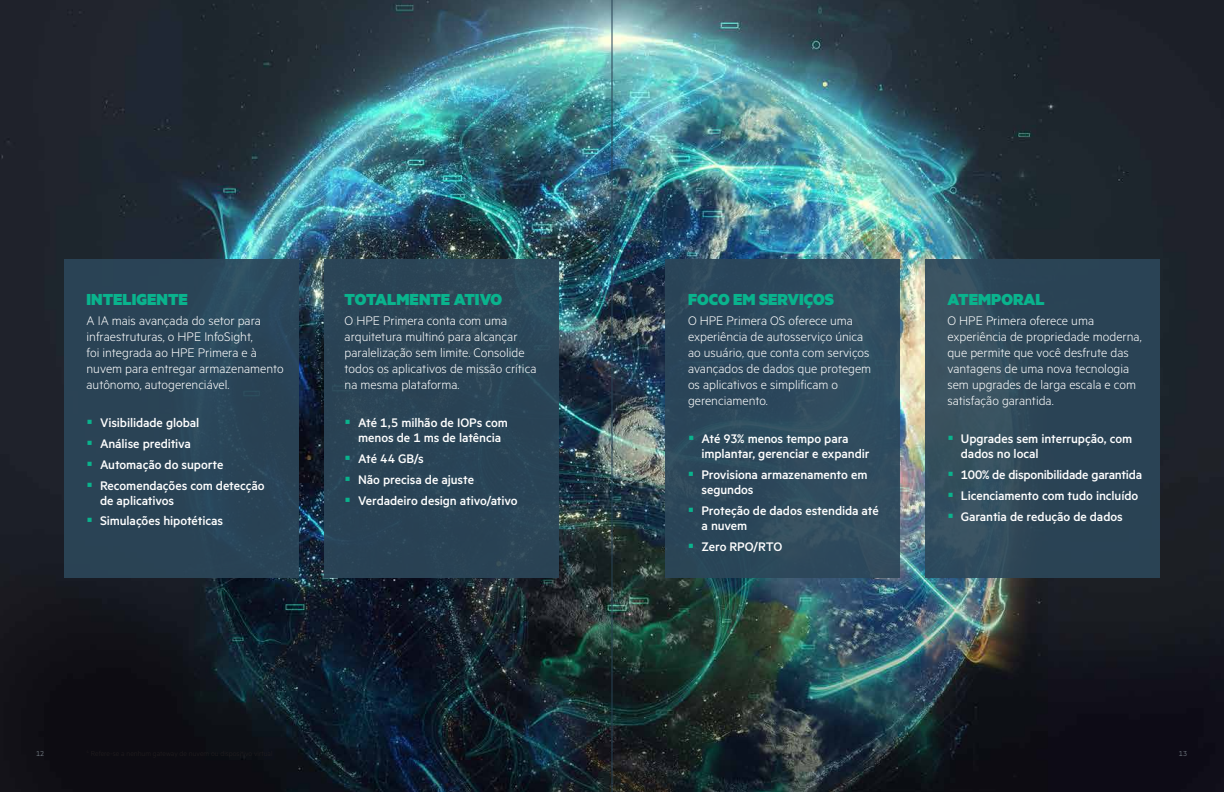
<style>
.page{position:relative;width:1224px;height:792px;background:#fff}
.page>*{position:absolute;margin:0;border:0;box-sizing:border-box;transform-origin:0 0}
.t1{font:900 18px "Metric HPE";color:#0ab38d}
.t2{font:300 14px/16px "Metric HPE";color:#fff}
.t3{font:500 14px/20.9px "Metric HPE";letter-spacing:-.01em;color:#fff}
.t4{font:300 8px "Metric HPE";color:#8e99a1}
</style>
<div class="page">
<img style="left:0;top:0;width:1224px;height:792px">
<div style="left:665px;top:259px;width:235px;height:319px;background:#2e4a5d"></div>
<div style="left:64px;top:259px;width:235px;height:319px;background:#284356"></div>
<div style="left:925px;top:259px;width:235px;height:319px;background:linear-gradient(to right,#385261,#263e51)"></div>
<div style="left:324px;top:259px;width:235px;height:319px;background:#284356"></div>
<hr style="left:612px;top:0;width:1px;height:792px;background:#284356">
<svg style="left:949px;top:436px;width:4px;height:4px"></svg>
<svg style="left:949px;top:471px;width:4px;height:5px"></svg>
<svg style="left:949px;top:492px;width:4px;height:5px"></svg>
<svg style="left:949px;top:513px;width:4px;height:4px"></svg>
<p class="t1" style="left:87px;top:288px;width:103px">INTELIGENTE</p>
<p class="t2" style="left:87px;top:312px;width:199px">A IA mais avançada do setor para infraestruturas, o HPE InfoSight,<br>foi integrada ao HPE Primera e à nuvem para entregar armazenamento autônomo, autogerenciável.</p>
<p class="t3" style="left:100px;top:412px;width:166px">Visibilidade global<br>Análise preditiva<br>Automação do suporte<br>Recomendações com detecção</p>
<p class="t3" style="left:100px;top:489px;width:125px">de aplicativos<br>Simulações hipotéticas</p>
<p class="t1" style="left:345px;top:288px;width:159px">TOTALMENTE ATIVO</p>
<p class="t2" style="left:345px;top:312px;width:193px">O HPE Primera conta com uma arquitetura multinó para alcançar paralelização sem limite. Consolide todos os aplicativos de missão crítica na mesma plataforma.</p>
<p class="t3" style="left:358px;top:414px;width:151px;line-height:15px">Até 1,5 milhão de IOPs com menos de 1 ms de latência</p>
<p class="t3" style="left:358px;top:447px;width:161px">Até 44 GB/s<br>Não precisa de ajuste<br>Verdadeiro design ativo/ativo</p>
<p class="t1" style="left:688px;top:288px;width:148px">FOCO EM SERVIÇOS</p>
<p class="t2" style="left:688px;top:312px;width:185px">O HPE Primera OS oferece uma experiência de autosserviço única ao usuário, que conta com serviços avançados de dados que protegem os aplicativos e simplificam o gerenciamento.</p>
<p class="t3" style="left:701px;top:430px;width:169px;line-height:15px">Até 93% menos tempo para implantar, gerenciar e expandir</p>
<p class="t3" style="left:701px;top:466px;width:167px;line-height:15px">Provisiona armazenamento em segundos</p>
<p class="t3" style="left:701px;top:502px;width:179px;line-height:15px">Proteção de dados estendida até a nuvem</p>
<p class="t3" style="left:701px;top:535px;width:82px">Zero RPO/RTO</p>
<p class="t1" style="left:947px;top:288px;width:99px">ATEMPORAL</p>
<p class="t2" style="left:947px;top:312px;width:196px">O HPE Primera oferece uma experiência de propriedade moderna, que permite que você desfrute das vantagens de uma nova tecnologia sem upgrades de larga escala e com satisfação garantida.</p>
<p class="t3" style="left:961px;top:430px;width:173px;line-height:15px">Upgrades sem interrupção, com dados no local</p>
<p class="t3" style="left:961px;top:463px;width:183px">100% de disponibilidade garantida<br>Licenciamento com tudo incluído<br>Garantia de redução de dados</p>
<p class="t4" style="left:36px;top:749px;width:10px">12</p>
<p class="t4" style="left:1179px;top:749px;width:10px">13</p>
</div>
